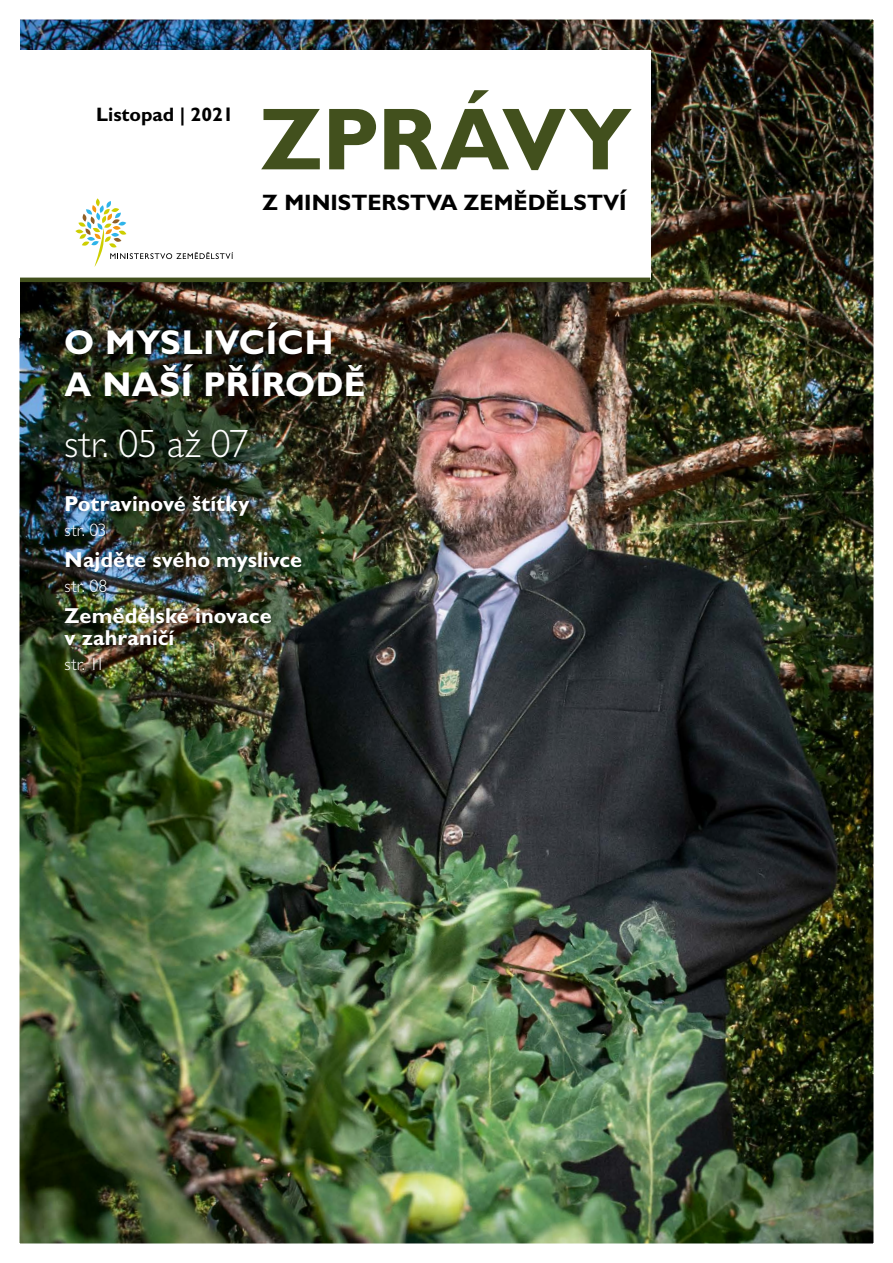
<style>
.page{position:relative;width:893px;height:1263px;background:#fff}
.page>*{position:absolute;margin:0;border:0;box-sizing:border-box;transform-origin:0 0}
.t1{font:700 88.5px "Gill Sans";letter-spacing:-.01em;color:#42501d}
.t2{font:300 39.6px "Gill Sans MT Pro";letter-spacing:-.005em;color:#fff}
.t3{font:700 34.5px/42px "Gill Sans MT Pro";letter-spacing:.015em;color:#fff}
.t4{font:700 22.35px "Gill Sans MT Pro";color:#000}
.t5{font:700 21.75px/22.5px "Gill Sans MT Pro";color:#fff}
.t6{font:700 19.5px "Gill Sans MT Pro";color:#000}
.t7{font:300 18px "Gill Sans MT Pro";color:#fff}
</style>
<div class="page">
<img style="left:21px;top:21px;width:851px;height:1221px">
<div style="left:0;top:47px;width:658px;height:246px;background:#000;opacity:.35"></div>
<div style="left:0;top:50px;width:650px;height:230px;background:#fff"></div>
<hr style="left:0;top:278px;width:650px;height:4px;background:#42501d">
<svg style="left:78px;top:198px;width:155px;height:69px"></svg>
<div style="left:0;top:0;width:19px;height:337px;background:#fff"></div>
<div style="left:64px;top:495px;width:245px;height:182px;background:#000;opacity:.27"></div>
<div style="left:58px;top:315px;width:314px;height:152px;background:#000;opacity:.27"></div>
<p class="t6" style="left:96px;top:102px;width:139px">Listopad | 2021</p>
<h1 class="t1" style="left:261px;top:86px;width:372px">ZPRÁVY</h1>
<p class="t4" style="left:263px;top:188px;width:366px">Z MINISTERSTVA ZEMĚDĚLSTVÍ</p>
<h3 class="t3" style="left:65px;top:321px;width:303px">O MYSLIVCÍCH<br>A NAŠÍ PŘÍRODĚ</h3>
<h2 class="t2" style="left:65px;top:420px;width:186px">str. 05 až 07</h2>
<p class="t5" style="left:65px;top:492px;width:186px">Potravinové štítky</p>
<p class="t7" style="left:65px;top:519px;width:44px">str. 03</p>
<p class="t5" style="left:65px;top:548px;width:239px">Najděte svého myslivce</p>
<p class="t7" style="left:65px;top:575px;width:44px">str. 08</p>
<p class="t5" style="left:65px;top:604px;width:209px">Zemědělské inovace v zahraničí</p>
<p class="t7" style="left:65px;top:653px;width:42px">str. 11</p>
</div>
